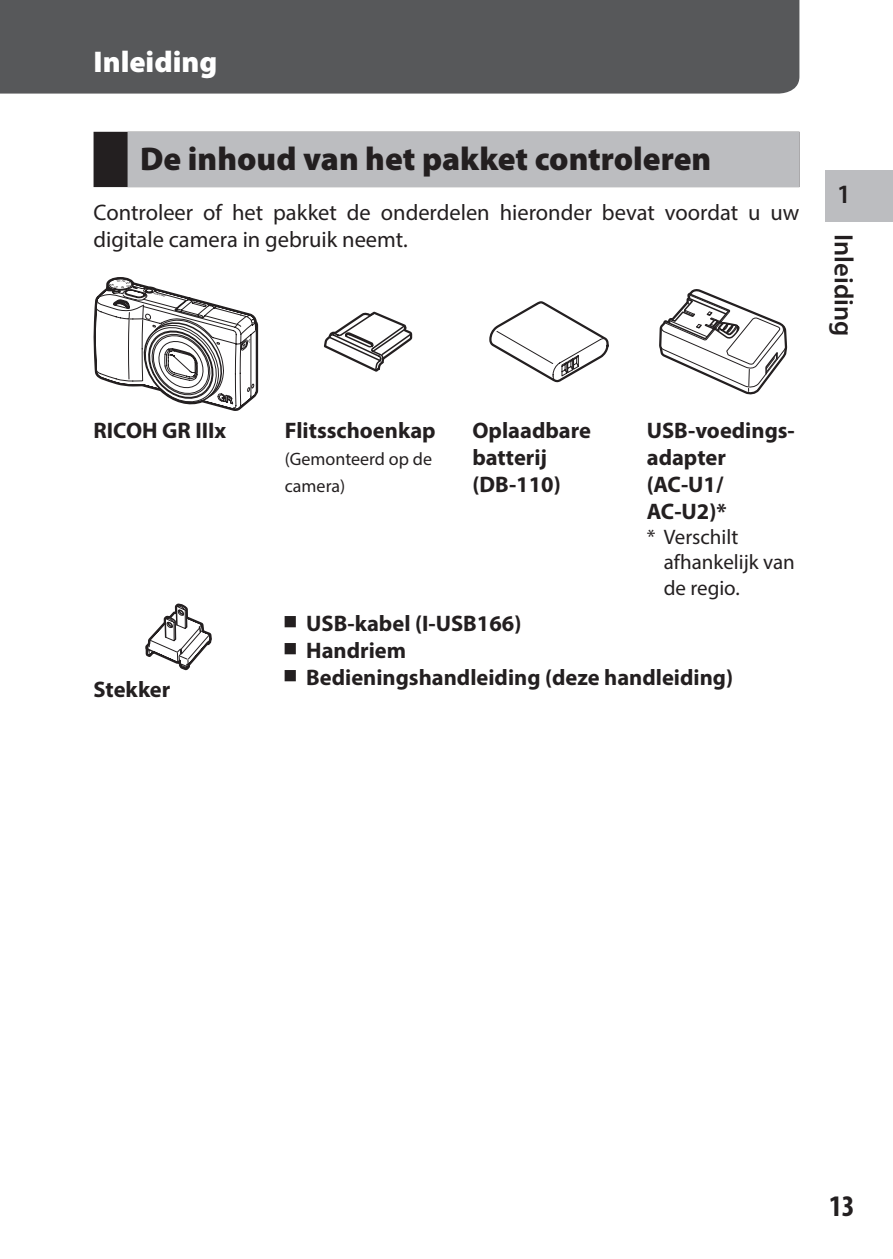
<style>
.page{position:relative;width:893px;height:1259px;background:#fff}
.page>*{position:absolute;margin:0;border:0;box-sizing:border-box;transform-origin:0 0}
._00_L1{font:900 33px "Myriad Pro";color:#231f20}
._00_L0{font:900 30px "Myriad Pro";color:#fff}
.t1{font:700 condensed 30px "Myriad Pro";color:#231f20}
.t2{font:600 26.7px "Myriad Pro";color:#231f20}
._40_table_B_bold{font:700 22.5px/27px "Myriad Pro";color:#231f20}
._10_B{font:22.5px/27px "Myriad Pro";color:#231f20}
.t3{font:21px/25.2px "Myriad Pro";color:#231f20}
._40_table_B{font:18px/27px "Myriad Pro";color:#231f20}
</style>
<div class="page">
<div style="left:825px;top:170px;width:68px;height:51px;background:#bcbdc0"></div>
<div style="left:0;top:0;width:799px;height:94px;background:#57585a"></div>
<div style="left:94px;top:132px;width:705px;height:55px;background:#231f20"></div>
<div style="left:128px;top:132px;width:671px;height:55px;background:#bcbdc0"></div>
<svg style="left:94px;top:277px;width:164px;height:134px"></svg>
<svg style="left:324px;top:312px;width:88px;height:60px"></svg>
<svg style="left:489px;top:301px;width:120px;height:81px"></svg>
<svg style="left:659px;top:289px;width:128px;height:105px"></svg>
<svg style="left:145px;top:603px;width:67px;height:67px"></svg>
<p class="_00_L0" style="left:94px;top:42px;width:125px">Inleiding</p>
<p class="_00_L1" style="left:140px;top:137px;width:572px">De inhoud van het pakket controleren</p>
<p class="_10_B" style="left:94px;top:199px;width:707px">Controleer of het pakket de onderdelen hieronder bevat voordat u uw digitale camera in gebruik neemt.</p>
<p class="t2" style="left:837px;top:177px;width:16px">1</p>
<p class="t2" style="left:861px;top:234px;width:104px;rotate:90deg">Inleiding</p>
<p class="_40_table_B_bold" style="left:94px;top:416px;width:134px">RICOH GR IIIx</p>
<p class="_40_table_B_bold" style="left:285px;top:416px;width:152px">Flitsschoenkap</p>
<p class="_40_table_B" style="left:285px;top:445px;width:149px">(Gemonteerd op de camera)</p>
<p class="_40_table_B_bold" style="left:472px;top:416px;width:120px">Oplaadbare batterij (DB-110)</p>
<p class="_40_table_B_bold" style="left:647px;top:416px;width:150px">USB-voedings&shy;adapter (AC-U1/<br>AC-U2)*</p>
<p class="t3" style="left:664px;top:524px;width:133px;text-indent:-17px">* Verschilt afhankelijk van de regio.</p>
<p class="_40_table_B_bold" style="left:306px;top:609px;width:217px">USB-kabel (I-USB166)</p>
<p class="_40_table_B_bold" style="left:306px;top:636px;width:101px">Handriem</p>
<p class="_40_table_B_bold" style="left:306px;top:663px;width:428px">Bedieningshandleiding (deze handleiding)</p>
<p class="_40_table_B_bold" style="left:94px;top:675px;width:78px">Stekker</p>
<h2 class="t1" style="left:829px;top:1187px;width:27px">13</h2>
</div>
